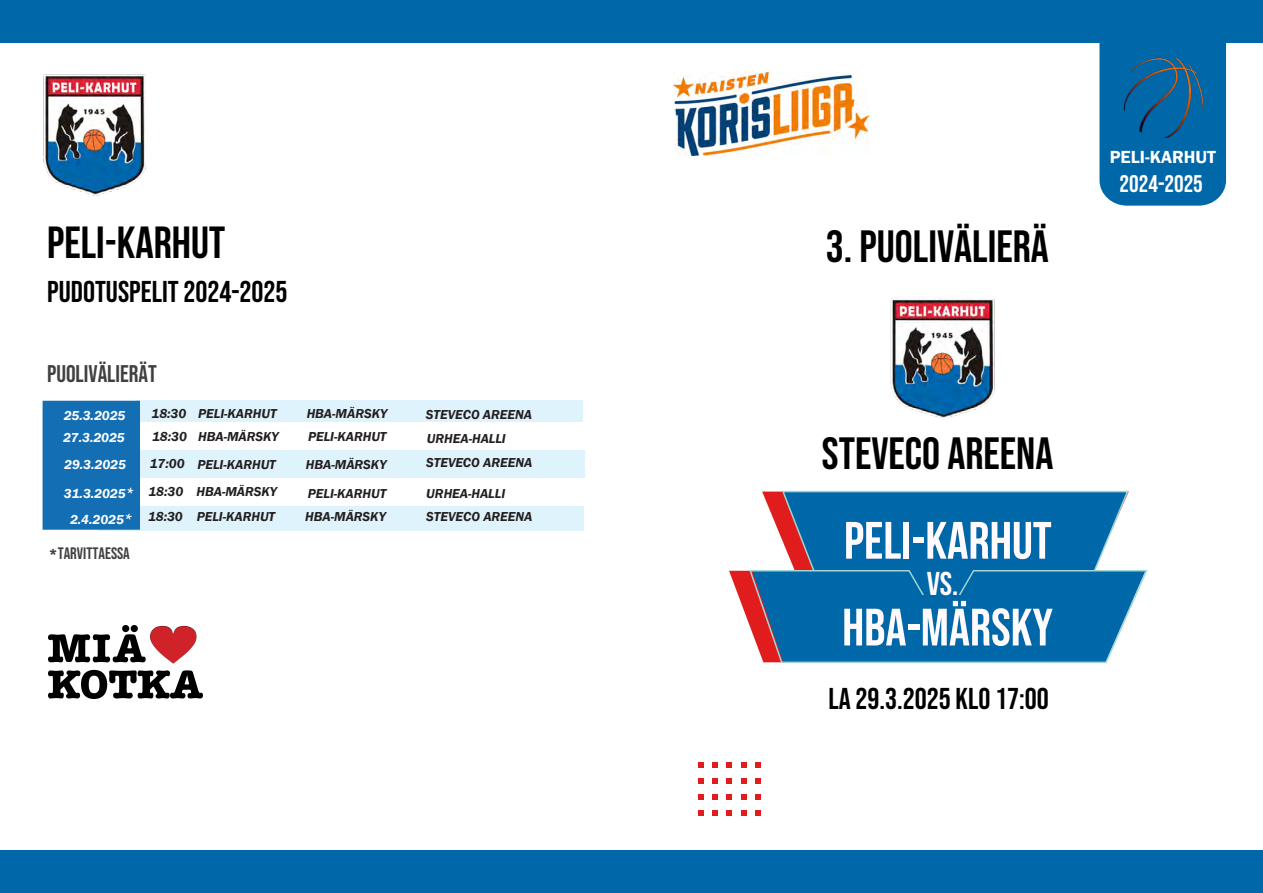
<style>
.page{position:relative;width:1263px;height:893px;background:#fff}
.page>*{position:absolute;margin:0;border:0;box-sizing:border-box;transform-origin:0 0}
.t1{font:700 52.5px "Bebas Neue";color:#fffafe}
.t2{font:52.5px "Bebas Neue";color:#fffafe}
.t3{font:45px "Bebas Neue";color:#000}
.t4{font:700 45px "Bebas Neue";color:#000}
.t5{font:700 33px "Bebas Neue";color:#fffafe}
.t6{font:30px "Bebas Neue";color:#000}
.t7{font:24px "Bebas Neue";color:#404040}
.t8{font:24px "Bebas Neue";color:#fff}
.t9{font:18px "Franklin Gothic Demi";color:#fff}
.t10{font:16.5px "Bebas Neue";color:#404040}
.t11{font:italic 600 13.35px/22.8px "Franklin Gothic";color:#231f20}
.t12{font:italic 600 13.35px/26px "Franklin Gothic";color:#fff;text-align:center}
.s1{font-style:inherit}
.s2{font-family:"Franklin Gothic Demi";font-weight:400}
.s3{font-size:15px}
.s4{font-family:"Franklin Gothic";font-weight:600;font-size:15px}
</style>
<div class="page">
<div style="left:98px;top:506px;width:486px;height:24px;background:#dff3fc"></div>
<div style="left:0;top:0;width:1263px;height:42px;background:#0067a9"></div>
<div style="left:0;top:851px;width:1263px;height:42px;background:#0067a9"></div>
<svg style="left:729px;top:490px;width:419px;height:173px"></svg>
<div style="left:819px;top:528px;width:209px;height:42px;background:#0067a9"></div>
<div style="left:833px;top:595px;width:210px;height:43px;background:#0067a9"></div>
<svg style="left:698px;top:810px;width:5px;height:5px"></svg>
<svg style="left:712px;top:810px;width:6px;height:5px"></svg>
<svg style="left:727px;top:810px;width:5px;height:5px"></svg>
<svg style="left:741px;top:810px;width:5px;height:5px"></svg>
<svg style="left:755px;top:810px;width:5px;height:5px"></svg>
<svg style="left:698px;top:794px;width:5px;height:5px"></svg>
<svg style="left:712px;top:794px;width:6px;height:5px"></svg>
<svg style="left:727px;top:794px;width:5px;height:5px"></svg>
<svg style="left:741px;top:794px;width:5px;height:5px"></svg>
<svg style="left:755px;top:794px;width:5px;height:5px"></svg>
<svg style="left:698px;top:778px;width:5px;height:5px"></svg>
<svg style="left:712px;top:778px;width:6px;height:5px"></svg>
<svg style="left:727px;top:778px;width:5px;height:5px"></svg>
<svg style="left:741px;top:778px;width:5px;height:5px"></svg>
<svg style="left:755px;top:778px;width:5px;height:5px"></svg>
<svg style="left:698px;top:762px;width:5px;height:5px"></svg>
<svg style="left:712px;top:762px;width:6px;height:5px"></svg>
<svg style="left:727px;top:762px;width:5px;height:5px"></svg>
<svg style="left:741px;top:762px;width:5px;height:5px"></svg>
<svg style="left:755px;top:762px;width:5px;height:5px"></svg>
<img style="left:673px;top:73px;width:195px;height:83px">
<div style="left:1099px;top:42px;width:127px;height:164px;background:#0067a9"></div>
<img style="left:1119px;top:42px;width:83px;height:96px">
<div style="left:103px;top:451px;width:482px;height:27px;background:#dff3fc"></div>
<div style="left:136px;top:400px;width:447px;height:22px;background:#dff3fc"></div>
<div style="left:43px;top:401px;width:97px;height:129px;background:#136eb3"></div>
<img style="left:890px;top:298px;width:105px;height:122px">
<img style="left:43px;top:74px;width:103px;height:122px">
<img style="left:49px;top:625px;width:153px;height:74px">
<h2 class="t4" style="left:47px;top:217px;width:179px">PELI-KARHUT</h2>
<h3 class="t6" style="left:47px;top:274px;width:242px">PUDOTUSPELIT <span class="s1">2024-2025</span></h3>
<h3 class="t7" style="left:47px;top:360px;width:111px">PUOLIVÄLIERÄT</h3>
<p class="t12" style="left:64px;top:403px;width:63px"><span class="s2">2</span>5.3.202<span class="s2">5</span></p>
<p class="t11" style="left:198px;top:402px;width:80px">PELI-KARHUT</p>
<p class="t11" style="left:307px;top:402px;width:82px">HBA-MÄRSKY</p>
<p class="t12" style="left:63px;top:424px;width:63px">27.3.2025</p>
<p class="t11" style="left:198px;top:425px;width:82px">HBA-MÄRSKY</p>
<p class="t11" style="left:308px;top:425px;width:80px">PELI-KARHUT</p>
<p class="t11" style="left:152px;top:402px;width:37px">1<span class="s2">8</span>:<span class="s2">3</span>0<br>18:30</p>
<p class="t12" style="left:64px;top:452px;width:63px">29.3.2025</p>
<p class="t11" style="left:150px;top:452px;width:36px">17:00</p>
<p class="t11" style="left:197px;top:453px;width:80px">PELI-KARHUT</p>
<p class="t11" style="left:306px;top:453px;width:82px">HBA-MÄRSKY</p>
<p class="t11" style="left:426px;top:403px;width:108px">STEVECO AREENA</p>
<p class="t11" style="left:426px;top:426px;width:108px;line-height:24.3px">URHEA-HALLI<br>STEVECO AREENA</p>
<p class="t12" style="left:64px;top:480px;width:72px">31.3.2025<span class="s3">*<br></span>2.4.2025<span class="s3">*</span></p>
<p class="t10" style="left:49px;top:544px;width:83px"><span class="s4">*</span>TARVITTAESSA</p>
<p class="t11" style="left:148px;top:480px;width:36px">18:30</p>
<p class="t11" style="left:196px;top:481px;width:82px">HBA-MÄRSKY</p>
<p class="t11" style="left:308px;top:482px;width:80px">PELI-KARHUT</p>
<p class="t11" style="left:426px;top:482px;width:80px">URHEA-HALLI</p>
<p class="t11" style="left:197px;top:505px;width:80px">PELI-KARHUT</p>
<p class="t11" style="left:305px;top:505px;width:82px">HBA-MÄRSKY</p>
<p class="t11" style="left:148px;top:506px;width:36px">18<span class="s2">:</span>3<span class="s2">0</span></p>
<p class="t11" style="left:426px;top:505px;width:108px">STEVECO AREENA</p>
<h2 class="t3" style="left:826px;top:221px;width:225px">3. PUOLIVÄLIERÄ</h2>
<p class="t9" style="left:1110px;top:146px;width:108px">PELI-KARHUT</p>
<p class="t8" style="left:1119px;top:171px;width:85px">2024-2025</p>
<h2 class="t3" style="left:822px;top:428px;width:233px">STEVECO AREENA</h2>
<p class="t1" style="left:844px;top:512px;width:209px">PELI-KARHUT</p>
<p class="t5" style="left:927px;top:566px;width:33px">VS.</p>
<p class="t2" style="left:842px;top:598px;width:212px">HBA-MÄRSKY</p>
<p class="t6" style="left:828px;top:682px;width:222px">LA 29.3.2025 KLO 17:00</p>
</div>
